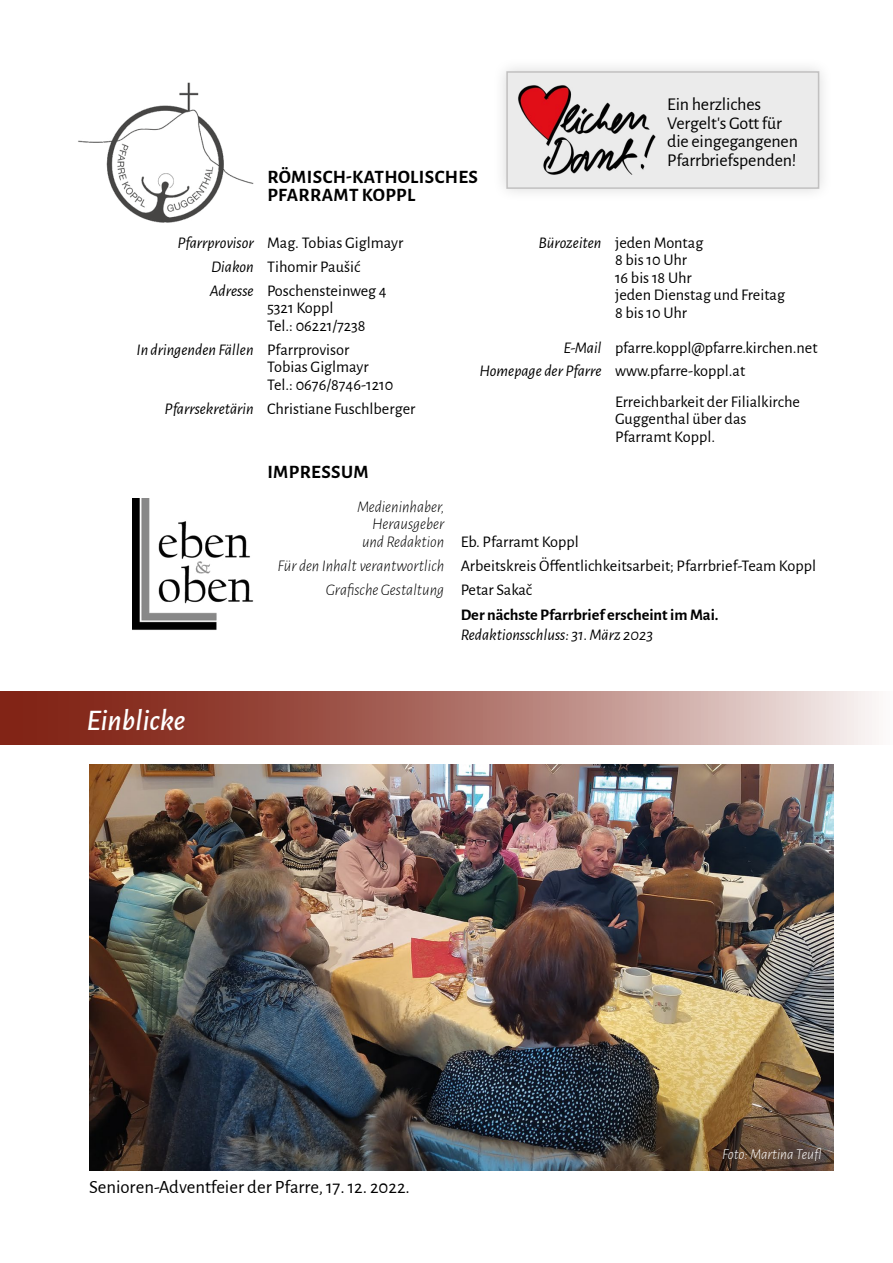
<style>
.page{position:relative;width:893px;height:1263px;background:#fff}
.page>*{position:absolute;margin:0;border:0;box-sizing:border-box;transform-origin:0 0}
.t1{font:italic 500 30px "Alegreya Sans";color:#fff}
.t2{font:700 19.05px/17.7px "Alegreya Sans";letter-spacing:.02em;color:#000}
.t3{font:18.75px "Alegreya Sans";color:#000}
.t4{font:18px/18.6px "Alegreya Sans";letter-spacing:-.01em;color:#000}
.t5{font:16.35px/17.7px "Alegreya Sans";color:#000}
.t6{font:italic 16.35px/24px "Alegreya Sans";color:#000;text-align:justify}
.t7{font:italic 300 16.35px/17.7px "Alegreya Sans";color:#000;text-align:right}
.t8{font:700 16.35px "Alegreya Sans";color:#000}
.t9{font:italic 300 15px "Alegreya Sans";color:#fff}
</style>
<div class="page">
<div style="left:492px;top:57px;width:341px;height:146px;background:#f9f9f9"></div>
<div style="left:506px;top:71px;width:313px;height:118px;background:#ebebeb;border:2px solid #c1c0c0"></div>
<img style="left:132px;top:499px;width:122px;height:131px">
<img style="left:78px;top:82px;width:176px;height:141px">
<svg style="left:0;top:692px;width:876px;height:53px"></svg>
<img style="left:89px;top:765px;width:744px;height:406px">
<img style="left:516px;top:71px;width:142px;height:104px">
<p class="t2" style="left:267px;top:167px;width:212px">RÖMISCH-KATHOLISCHES<br>PFARRAMT KOPPL</p>
<p class="t4" style="left:667px;top:94px;width:132px">Ein herzliches<br>Vergelt's Gott für die eingegangenen<br>Pfarrbriefspenden!</p>
<p class="t6" style="left:210px;top:229px;width:45px;text-indent:-33px">Pfarrprovisor Diakon Adresse</p>
<p class="t5" style="left:267px;top:229px;width:138px;line-height:24px">Mag. Tobias Giglmayr<br>Tihomir Paušić<br>Poschensteinweg 4</p>
<p class="t5" style="left:267px;top:298px;width:100px">5321 Koppl<br>Tel.: 06221/7238</p>
<p class="t5" style="left:267px;top:340px;width:128px">Pfarrprovisor<br>Tobias Giglmayr<br>Tel.: 0676/8746-1210</p>
<p class="t5" style="left:267px;top:399px;width:150px">Christiane Fuschlberger</p>
<p class="t5" style="left:615px;top:233px;width:172px">jeden Montag<br>8 bis 10 Uhr<br>16 bis 18 Uhr<br>jeden Dienstag und Freitag<br>8 bis 10 Uhr</p>
<p class="t5" style="left:615px;top:336px;width:204px;line-height:23.1px">pfarre.koppl@pfarre.kirchen.net www.pfarre-koppl.at</p>
<p class="t6" style="left:539px;top:229px;width:64px">Bürozeiten</p>
<p class="t6" style="left:479px;top:336px;width:124px;line-height:23.1px;text-align:right">E-Mail<br>Homepage der Pfarre</p>
<p class="t6" style="left:137px;top:337px;width:119px">In dringenden Fällen</p>
<p class="t6" style="left:165px;top:396px;width:91px">Pfarrsekretärin</p>
<p class="t5" style="left:615px;top:392px;width:187px">Erreichbarkeit der Filialkirche<br>Guggenthal über das<br>Pfarramt Koppl.</p>
<h1 class="t1" style="left:87px;top:699px;width:101px">Einblicke</h1>
<p class="t2" style="left:267px;top:462px;width:103px">IMPRESSUM</p>
<p class="t7" style="left:357px;top:497px;width:89px">Medieninhaber,<br>Herausgeber und Redaktion</p>
<p class="t7" style="left:278px;top:553px;width:168px;line-height:24px">Für den Inhalt verantwortlich<br>Grafische Gestaltung</p>
<p class="t5" style="left:461px;top:529px;width:357px;line-height:24px">Eb. Pfarramt Koppl<br>Arbeitskreis Öffentlichkeitsarbeit; Pfarrbrief-Team Koppl<br>Petar Sakač</p>
<p class="t8" style="left:461px;top:603px;width:259px">Der nächste Pfarrbrief erscheint im Mai.</p>
<p class="t6" style="left:461px;top:622px;width:194px">Redaktionsschluss: 31. März 2023</p>
<p class="t3" style="left:89px;top:1173px;width:322px">Senioren-Adventfeier der Pfarre, 17. 12. 2022.</p>
<p class="t9" style="left:722px;top:1144px;width:101px">Foto: Martina Teufl</p>
</div>
